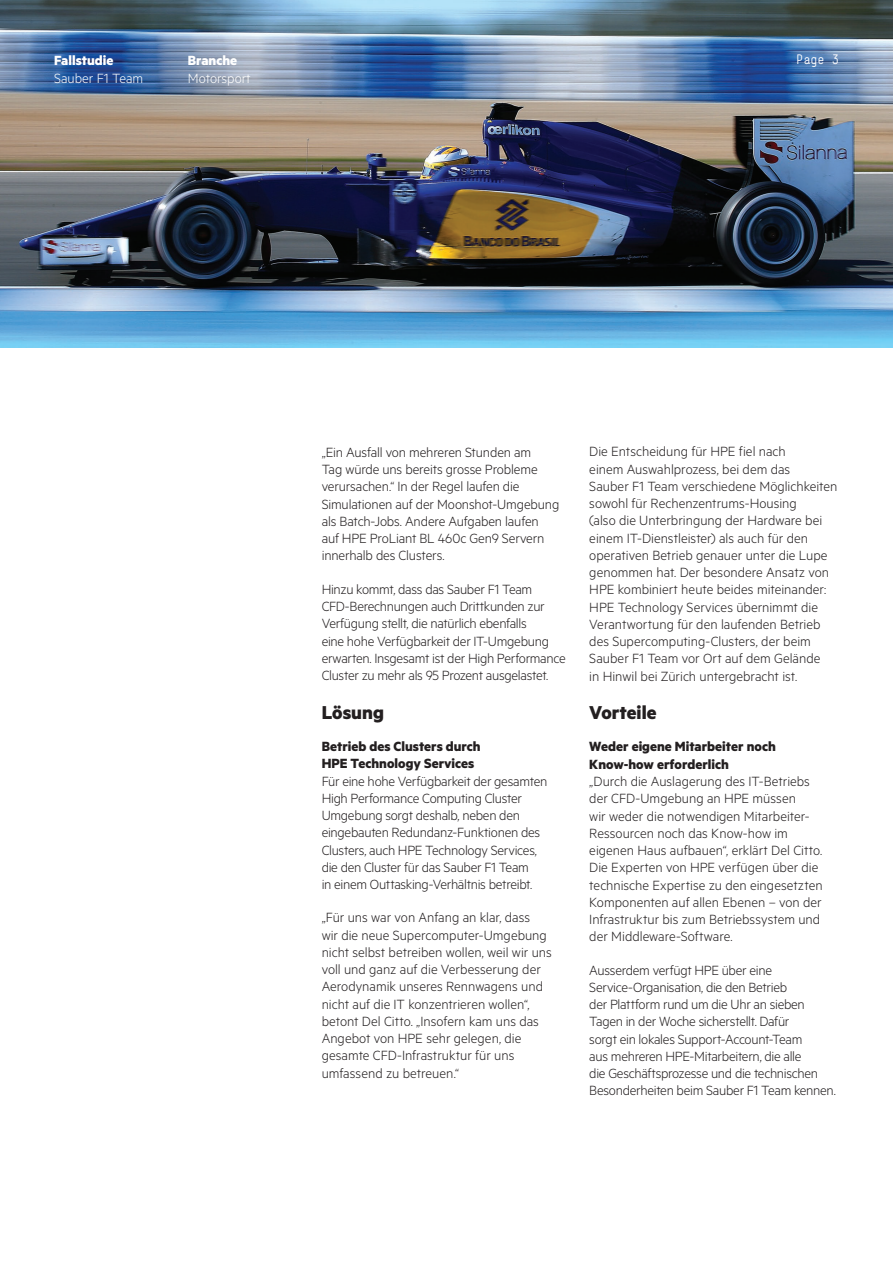
<style>
.page{position:relative;width:893px;height:1263px;background:#fff}
.page>*{position:absolute;margin:0;border:0;box-sizing:border-box;transform-origin:0 0}
.Body_subheadline_Met{font:700 21px "Metric";color:#231f20}
.Body_text_Metric_Lig{font:300 15px/17.2px "Metric";letter-spacing:-.005em;color:#231f20}
.Body_header_Metric_B{font:700 15px/17.2px "Metric";color:#231f20}
.Descriptor_Metric_Bo{font:300 15px/17.2px "Metric";color:#fff}
.Page_number_Simple_P{font:13.5px "Simple Pro";color:#fff}
.s1{font-weight:700}
</style>
<div class="page">
<img style="left:0;top:0;width:893px;height:347px">
<p class="Descriptor_Metric_Bo" style="left:54px;top:51px;width:91px"><span class="s1">Fallstudie<br></span>Sauber F1 Team</p>
<p class="Descriptor_Metric_Bo" style="left:188px;top:51px;width:64px"><span class="s1">Branche<br></span>Motorsport</p>
<p class="Page_number_Simple_P" style="left:796px;top:52px;width:44px">Page 3</p>
<p class="Body_text_Metric_Lig" style="left:322px;top:443px;width:239px">„Ein Ausfall von mehreren Stunden am<br>Tag würde uns bereits grosse Probleme verursachen.“ In der Regel laufen die Simulationen auf der Moonshot-Umgebung als Batch-Jobs. Andere Aufgaben laufen auf HPE ProLiant BL 460c Gen9 Servern innerhalb des Clusters.</p>
<p class="Body_text_Metric_Lig" style="left:322px;top:580px;width:246px">Hinzu kommt, dass das Sauber F1 Team CFD-Berechnungen auch Drittkunden zur Verfügung stellt, die natürlich ebenfalls<br>eine hohe Verfügbarkeit der IT-Umgebung erwarten. Insgesamt ist der High Performance Cluster zu mehr als 95 Prozent ausgelastet.</p>
<p class="Body_subheadline_Met" style="left:322px;top:699px;width:64px">Lösung</p>
<p class="Body_header_Metric_B" style="left:322px;top:737px;width:161px">Betrieb des Clusters durch<br>HPE Technology Services</p>
<p class="Body_text_Metric_Lig" style="left:322px;top:771px;width:227px">Für eine hohe Verfügbarkeit der gesamten High Performance Computing Cluster Umgebung sorgt deshalb, neben den eingebauten Redundanz-Funktionen des Clusters, auch HPE Technology Services, die den Cluster für das Sauber F1 Team<br>in einem Outtasking-Verhältnis betreibt.</p>
<p class="Body_text_Metric_Lig" style="left:322px;top:908px;width:232px">„Für uns war von Anfang an klar, dass<br>wir die neue Supercomputer-Umgebung nicht selbst betreiben wollen, weil wir uns voll und ganz auf die Verbesserung der Aerodynamik unseres Rennwagens und nicht auf die IT konzentrieren wollen“, betont Del Citto. „Insofern kam uns das Angebot von HPE sehr gelegen, die gesamte CFD-Infrastruktur für uns umfassend zu betreuen.“</p>
<p class="Body_text_Metric_Lig" style="left:589px;top:442px;width:250px">Die Entscheidung für HPE fiel nach<br>einem Auswahlprozess, bei dem das<br>Sauber F1 Team verschiedene Möglichkeiten sowohl für Rechenzentrums-Housing<br>(also die Unterbringung der Hardware bei einem IT-Dienstleister) als auch für den operativen Betrieb genauer unter die Lupe genommen hat. Der besondere Ansatz von HPE kombiniert heute beides miteinander:<br>HPE Technology Services übernimmt die Verantwortung für den laufenden Betrieb des Supercomputing-Clusters, der beim Sauber F1 Team vor Ort auf dem Gelände<br>in Hinwil bei Zürich untergebracht ist.</p>
<p class="Body_subheadline_Met" style="left:589px;top:700px;width:69px">Vorteile</p>
<p class="Body_header_Metric_B" style="left:589px;top:738px;width:188px">Weder eigene Mitarbeiter noch<br>Know-how erforderlich</p>
<p class="Body_text_Metric_Lig" style="left:589px;top:772px;width:235px">„Durch die Auslagerung des IT-Betriebs der CFD-Umgebung an HPE müssen<br>wir weder die notwendigen Mitarbeiter-Ressourcen noch das Know-how im eigenen Haus aufbauen“, erklärt Del Citto.<br>Die Experten von HPE verfügen über die technische Expertise zu den eingesetzten Komponenten auf allen Ebenen – von der Infrastruktur bis zum Betriebssystem und der Middleware-Software.</p>
<p class="Body_text_Metric_Lig" style="left:589px;top:961px;width:248px">Ausserdem verfügt HPE über eine Service-Organisation, die den Betrieb<br>der Plattform rund um die Uhr an sieben Tagen in der Woche sicherstellt. Dafür<br>sorgt ein lokales Support-Account-Team<br>aus mehreren HPE-Mitarbeitern, die alle<br>die Geschäftsprozesse und die technischen Besonderheiten beim Sauber F1 Team kennen.</p>
</div>
